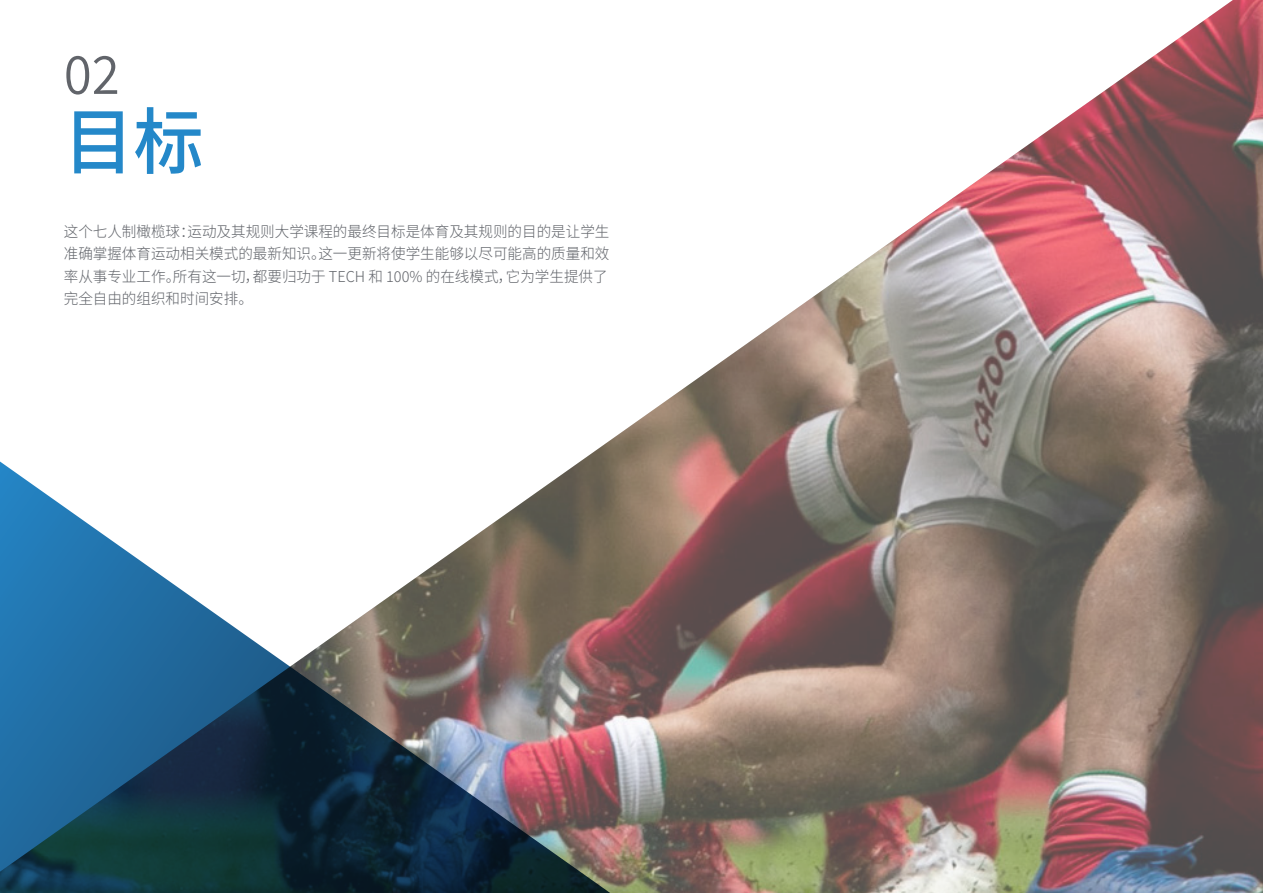
<style>
.page{position:relative;width:1263px;height:893px;background:#fff}
.page>*{position:absolute;margin:0;border:0;box-sizing:border-box;transform-origin:0 0}
.t1{font:500 72px "Source Han Sans CN";color:#2488c9}
.t2{font:52.5px "Source Han Sans CN";color:#61646a}
.t3{font:300 15px/22.5px "Source Han Sans CN";color:#61646a;text-align:justify}
</style>
<div class="page">
<img style="left:602px;top:0;width:661px;height:893px">
<svg style="left:0;top:446px;width:640px;height:447px"></svg>
<h2 class="t2" style="left:64px;top:45px;width:57px">02</h2>
<h1 class="t1" style="left:64px;top:101px;width:141px">目标</h1>
<p class="t3" style="left:64px;top:220px;width:547px">这个七人制橄榄球：运动及其规则大学课程的最终目标是体育及其规则的目的是让学生准确掌握体育运动相关模式的最新知识。这一更新将使学生能够以尽可能高的质量和效率从事专业工作。所有这一切，都要归功于 TECH 和 100% 的在线模式，它为学生提供了完全自由的组织和时间安排。</p>
</div>
